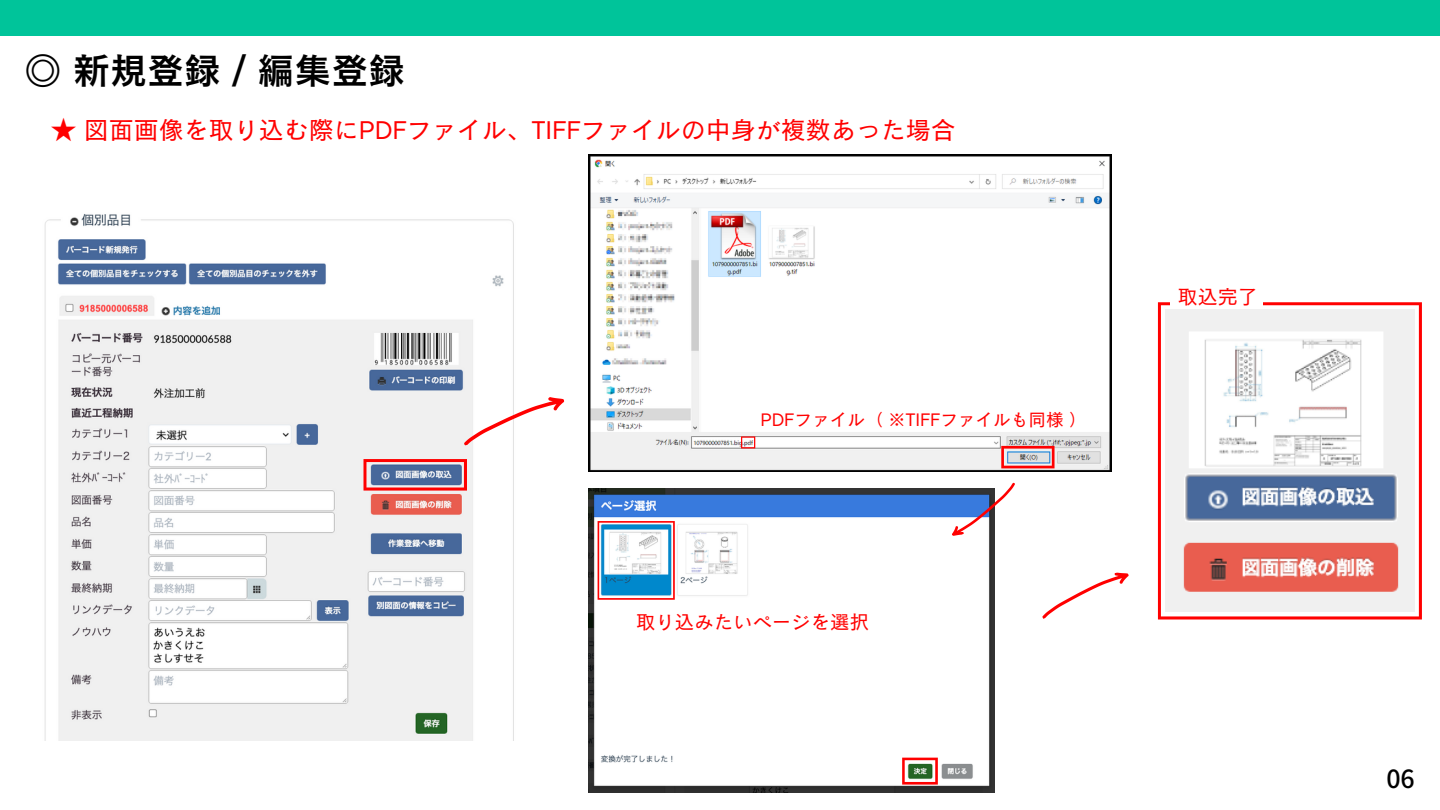
<style>
.page{position:relative;width:1440px;height:810px;background:#fff}
.page>*{position:absolute;margin:0;border:0;box-sizing:border-box;transform-origin:0 0}
.t1{font:37px "Canva Cezanne Pro N DB";color:#000}
.t2{font:25px "Canva Cezanne Pro N M";color:#f00}
.t3{font:500 25px "Noto Sans JP";color:#000}
.t4{font:20px "Canva Cezanne Pro N M";color:#f00}
.t5{font:19.4px "Canva Cezanne Pro N M";color:#f00}
.t6{font:17.7px "Canva Cezanne Pro N M";color:#f00}
</style>
<div class="page">
<div style="left:0;top:0;width:1440px;height:35px;background:#00c49a"></div>
<img style="left:44px;top:214px;width:470px;height:527px">
<svg style="left:458px;top:393px;width:107px;height:53px"></svg>
<svg style="left:1042px;top:572px;width:87px;height:47px"></svg>
<svg style="left:364px;top:459px;width:103px;height:32px;background:#a1768f"></svg>
<svg style="left:1158px;top:302px;width:264px;height:318px"></svg>
<div style="left:1170px;top:285px;width:93px;height:22px;background:#fff"></div>
<img style="left:588px;top:489px;width:407px;height:303px">
<svg style="left:902px;top:758px;width:36px;height:27px"></svg>
<svg style="left:598px;top:521px;width:77px;height:79px"></svg>
<img style="left:588px;top:155px;width:523px;height:317px">
<svg style="left:1001px;top:446px;width:54px;height:22px"></svg>
<svg style="left:741px;top:436px;width:14px;height:12px"></svg>
<svg style="left:946px;top:482px;width:69px;height:58px"></svg>
<h1 class="t1" style="left:25px;top:51px;width:382px">◎ 新規登録 / 編集登録</h1>
<p class="t2" style="left:51px;top:117px;width:906px">★ 図面画像を取り込む際にPDFファイル、TIFFファイルの中身が複数あった場合</p>
<p class="t6" style="left:760px;top:411px;width:328px">PDFファイル（ ※TIFFファイルも同様）</p>
<p class="t5" style="left:636px;top:611px;width:235px">取り込みたいページを選択</p>
<p class="t4" style="left:1178px;top:287px;width:81px">取込完了</p>
<p class="t3" style="left:1386px;top:759px;width:30px">06</p>
</div>
